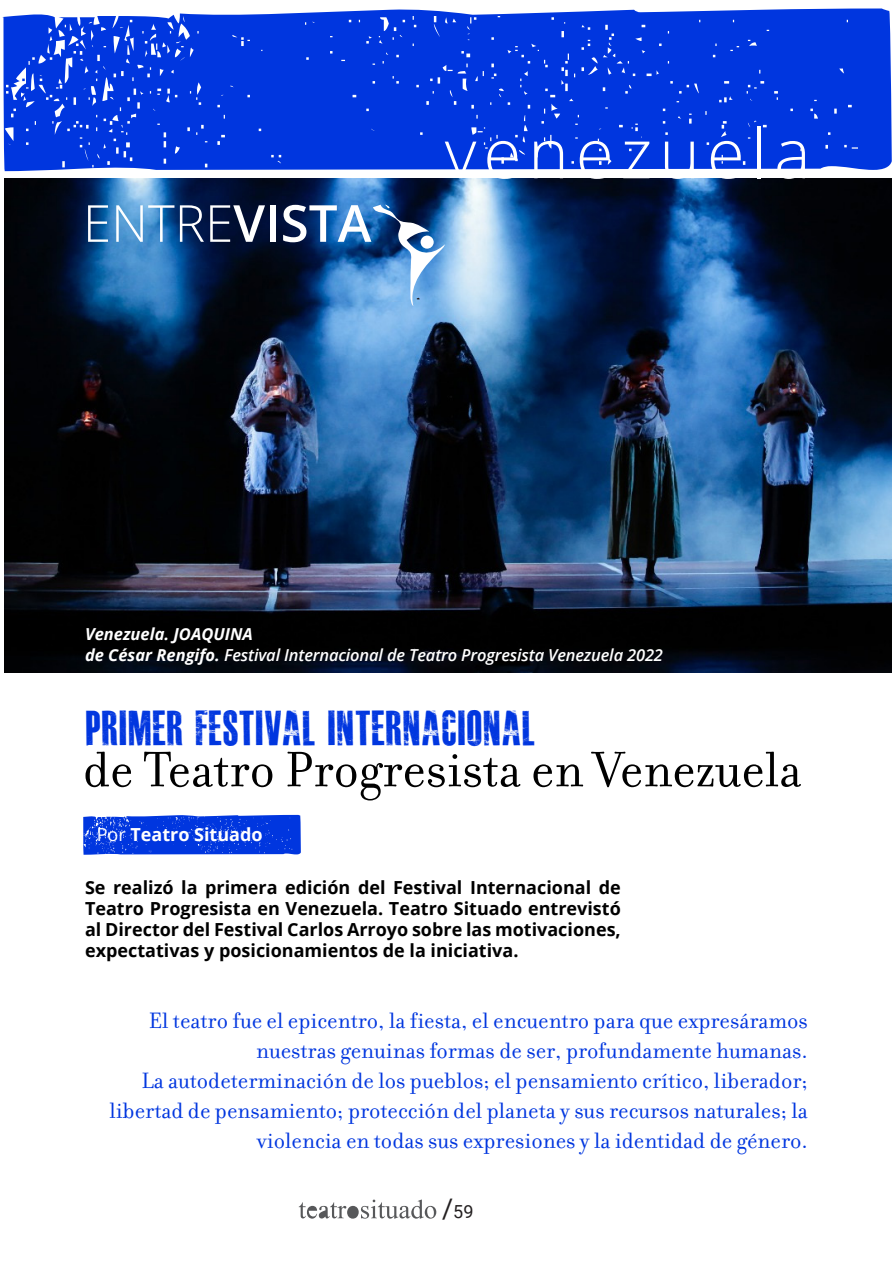
<style>
.page{position:relative;width:893px;height:1263px;background:#fff}
.page>*{position:absolute;margin:0;border:0;box-sizing:border-box;transform-origin:0 0}
.t1{font:300 69px "Open Sans";letter-spacing:.1em;color:#fff}
.t2{font:53.7px "Filosofia";color:#000}
.t3{font:300 51.15px "Open Sans";color:#fff}
.t4{font:48.75px "MASTERPLAN TRIAL";color:#0036df}
.t5{font:24px/30px "Filosofia";color:#0036df;text-align:right}
.t6{font:700 18px/21px "Open Sans";color:#000;text-align:justify}
.t7{font:700 18px "Open Sans";color:#fff}
.t8{font:18px "Roboto";color:#231f20}
.t9{font:italic 600 16.5px "Open Sans";letter-spacing:-.01em;color:#fff}
.t10{font:italic 700 16.5px "Open Sans";color:#fff}
.s1{font-weight:600}
.s2{font-weight:700}
.s3{font-weight:400}
.s4{font-size:27px}
</style>
<div class="page">
<svg style="left:299px;top:1199px;width:137px;height:19px"></svg>
<img style="left:4px;top:179px;width:887px;height:493px">
<svg style="left:373px;top:204px;width:72px;height:102px;background:#5e8dbe"></svg>
<svg style="left:83px;top:815px;width:218px;height:40px;background:#1143e1"></svg>
<svg style="left:2px;top:9px;width:890px;height:162px;background:#1043e1"></svg>
<p class="t3" style="left:83px;top:188px;width:290px">ENTRE<span class="s1">VISTA</span></p>
<p class="t1" style="left:445px;top:106px;width:367px">venezuela</p>
<p class="t10" style="left:85px;top:622px;width:169px">Venezuela. JOAQUINA</p>
<p class="t9" style="left:85px;top:643px;width:579px"><span class="s2">de César Rengifo.</span> Festival Internacional de Teatro Progresista Venezuela 2022</p>
<p class="t4" style="left:86px;top:706px;width:452px">PRIMER FESTIVAL INTERNACIONAL</p>
<p class="t2" style="left:83px;top:740px;width:720px">de Teatro Progresista en Venezuela</p>
<p class="t7" style="left:97px;top:822px;width:167px"><span class="s3">Por</span> Teatro Situado</p>
<p class="t6" style="left:85px;top:876px;width:537px">Se realizó la primera edición del Festival Internacional de Teatro Progresista en Venezuela. Teatro Situado entrevistó al Director del Festival Carlos Arroyo sobre las motivaciones, expectativas y posicionamientos de la iniciativa.</p>
<p class="t5" style="left:149px;top:1005px;width:660px">El teatro fue el epicentro, la fiesta, el encuentro para que expresáramos nuestras genuinas formas de ser, profundamente humanas.</p>
<p class="t5" style="left:109px;top:1065px;width:700px">La autodeterminación de los pueblos; el pensamiento crítico, liberador; libertad de pensamiento; protección del planeta y sus recursos naturales; la violencia en todas sus expresiones y la identidad de género.</p>
<p class="t8" style="left:442px;top:1199px;width:33px"><span class="s4">/</span>59</p>
</div>
